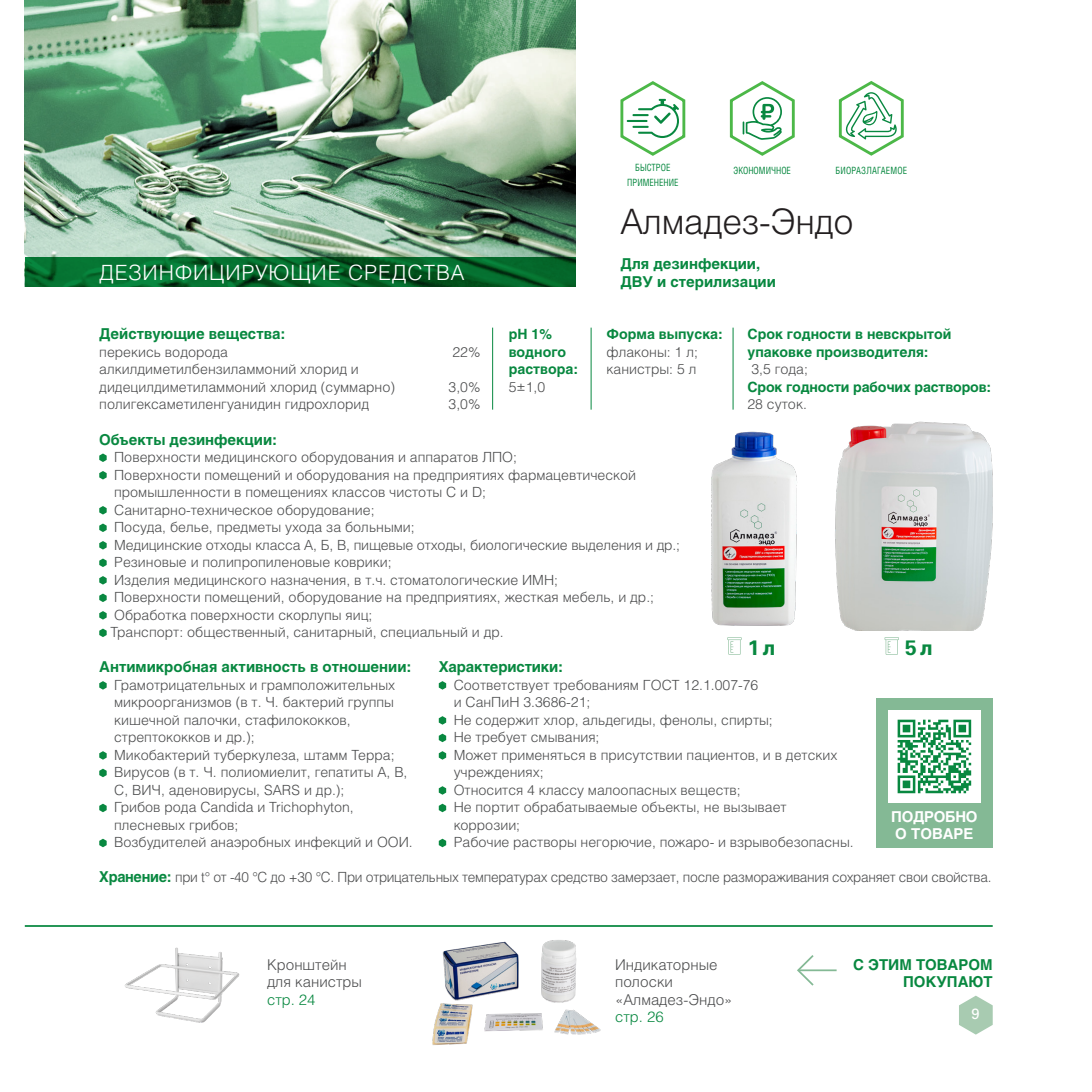
<style>
.page{position:relative;width:1092px;height:1092px;background:#fff}
.page>*{position:absolute;margin:0;border:0;box-sizing:border-box;transform-origin:0 0}
.t1{font:300 35px "Helios";letter-spacing:-.01em;color:#231f20}
.Subtitle{font:300 21px "Helios";letter-spacing:.04em;color:#fff}
.Subtitle-2{font:700 21px "Partner";color:#088840}
.Subtitle-3{font:700 14.88px/17.5px "Helios";color:#088840;text-align:right}
.Text{font:300 14.88px/17.5px "Helios";color:#4b4c4d}
.Subtitle-4{font:700 14.88px/17.5px "Helios";letter-spacing:-.02em;color:#fff}
.Text-2{font:300 14.88px "Helios";color:#088840}
.Subtitle-5{font:14.88px "Partner";color:#fff}
.List{font:300 14px/17.5px "Helios";color:#4b4c4d}
.Table{font:300 14px "Helios";color:#4b4c4d}
.Subtitle-6{font:300 14px "Helios";letter-spacing:-.02em;color:#4b4c4d}
.Subtitle-7{font:700 14px/17.5px "Helios";color:#088840}
.Subtitle-8{font:9.97px "Helios Cond";color:#088840;scale:.9 1}
.Subtitle-9{font:9.97px "Helios Cond";letter-spacing:.025em;color:#088840;scale:.9 1}
.s1{font-weight:700;font-size:14.88px;color:#088840}
</style>
<div class="page">
<hr style="left:25px;top:925px;width:967px;height:1px;background:#088840">
<img style="left:421px;top:926px;width:186px;height:119px">
<svg style="left:959px;top:995px;width:33px;height:39px"></svg>
<img style="left:124px;top:947px;width:116px;height:76px">
<img style="left:25px;top:0;width:550px;height:257px">
<svg style="left:25px;top:257px;width:550px;height:30px;background:#046529"></svg>
<hr style="left:492px;top:327px;width:1px;height:82px;background:#088840">
<hr style="left:590px;top:327px;width:1px;height:82px;background:#088840">
<hr style="left:732px;top:327px;width:1px;height:82px;background:#088840">
<img style="left:711px;top:431px;width:86px;height:195px">
<img style="left:835px;top:421px;width:158px;height:209px">
<svg style="left:727px;top:637px;width:14px;height:17px"></svg>
<svg style="left:884px;top:637px;width:14px;height:17px"></svg>
<div style="left:876px;top:698px;width:116px;height:149px;background:#84b995"></div>
<div style="left:888px;top:710px;width:92px;height:92px;background:#fff"></div>
<svg style="left:797px;top:955px;width:18px;height:31px"></svg>
<hr style="left:799px;top:969px;width:37px;height:2px;background:#84b995">
<svg style="left:439px;top:681px;width:7px;height:8px"></svg>
<svg style="left:439px;top:716px;width:7px;height:8px"></svg>
<svg style="left:439px;top:733px;width:7px;height:9px"></svg>
<svg style="left:439px;top:751px;width:7px;height:8px"></svg>
<svg style="left:439px;top:786px;width:7px;height:8px"></svg>
<svg style="left:439px;top:803px;width:7px;height:9px"></svg>
<svg style="left:439px;top:838px;width:7px;height:9px"></svg>
<svg style="left:99px;top:681px;width:8px;height:8px"></svg>
<svg style="left:99px;top:751px;width:8px;height:8px"></svg>
<svg style="left:99px;top:768px;width:8px;height:9px"></svg>
<svg style="left:99px;top:803px;width:8px;height:9px"></svg>
<svg style="left:99px;top:838px;width:8px;height:9px"></svg>
<svg style="left:99px;top:453px;width:8px;height:9px"></svg>
<svg style="left:99px;top:471px;width:8px;height:8px"></svg>
<svg style="left:99px;top:506px;width:8px;height:8px"></svg>
<svg style="left:99px;top:523px;width:8px;height:9px"></svg>
<svg style="left:99px;top:541px;width:8px;height:8px"></svg>
<svg style="left:99px;top:558px;width:8px;height:9px"></svg>
<svg style="left:99px;top:576px;width:8px;height:8px"></svg>
<svg style="left:99px;top:593px;width:8px;height:9px"></svg>
<svg style="left:99px;top:611px;width:8px;height:8px"></svg>
<svg style="left:99px;top:628px;width:8px;height:9px"></svg>
<svg style="left:729px;top:81px;width:66px;height:75px"></svg>
<svg style="left:620px;top:81px;width:66px;height:75px"></svg>
<svg style="left:897px;top:719px;width:74px;height:74px"></svg>
<svg style="left:838px;top:81px;width:66px;height:75px"></svg>
<p class="Subtitle-8" style="left:635px;top:161px;width:41px">БЫСТРОЕ</p>
<p class="Subtitle-8" style="left:627px;top:177px;width:59px">ПРИМЕНЕНИЕ</p>
<p class="Subtitle-8" style="left:733px;top:165px;width:65px">ЭКОНОМИЧНОЕ</p>
<p class="Subtitle-9" style="left:835px;top:164px;width:81px">БИОРАЗЛАГАЕМОЕ</p>
<p class="t1" style="left:620px;top:201px;width:235px">Алмадез-Эндо</p>
<p class="Subtitle-3" style="left:620px;top:255px;width:141px">Для дезинфекции,</p>
<p class="Subtitle" style="left:99px;top:260px;width:367px">ДЕЗИНФИЦИРУЮЩИЕ СРЕДСТВА</p>
<p class="Subtitle-3" style="left:620px;top:273px;width:157px">ДВУ и стерилизации</p>
<p class="Subtitle-3" style="left:99px;top:325px;width:188px">Действующие вещества:</p>
<p class="Table" style="left:99px;top:343px;width:130px">перекись водорода</p>
<p class="Table" style="left:452px;top:343px;width:30px">22%</p>
<p class="Table" style="left:99px;top:361px;width:261px">алкилдиметилбензиламмоний хлорид и</p>
<p class="Table" style="left:99px;top:378px;width:297px">дидецилдиметиламмоний хлорид (суммарно)</p>
<p class="Table" style="left:448px;top:378px;width:33px">3,0%</p>
<p class="Table" style="left:99px;top:396px;width:271px">полигексаметиленгуанидин гидрохлорид</p>
<p class="Table" style="left:448px;top:396px;width:33px">3,0%</p>
<p class="Subtitle-7" style="left:508px;top:326px;width:71px">рН 1% водного раствора:</p>
<p class="Table" style="left:508px;top:378px;width:38px">5±1,0</p>
<p class="Subtitle-7" style="left:606px;top:326px;width:118px">Форма выпуска:</p>
<p class="Table" style="left:606px;top:343px;width:93px">флаконы: 1 л;</p>
<p class="Table" style="left:606px;top:361px;width:91px">канистры: 5 л</p>
<p class="Subtitle-3" style="left:99px;top:430px;width:179px">Объекты дезинфекции:</p>
<p class="List" style="left:114px;top:448px;width:404px">Поверхности медицинского оборудования и аппаратов ЛПО;</p>
<p class="List" style="left:114px;top:465px;width:523px">Поверхности помещений и оборудования на предприятиях фармацевтической промышленности в помещениях классов чистоты С и D;</p>
<p class="List" style="left:114px;top:500px;width:262px">Санитарно-техническое оборудование;</p>
<p class="List" style="left:114px;top:518px;width:302px">Посуда, белье, предметы ухода за больными;</p>
<p class="List" style="left:114px;top:535px;width:567px">Медицинские отходы класса А, Б, В, пищевые отходы, биологические выделения и др. ;</p>
<p class="List" style="left:114px;top:553px;width:279px">Резиновые и полипропиленовые коврики;</p>
<p class="List" style="left:114px;top:570px;width:445px">Изделия медицинского назначения, в т. ч. стоматологические ИМН;</p>
<p class="List" style="left:114px;top:588px;width:541px">Поверхности помещений, оборудование на предприятиях, жесткая мебель, и др. ;</p>
<p class="List" style="left:114px;top:605px;width:260px">Обработка поверхности скорлупы яиц;</p>
<p class="List" style="left:111px;top:623px;width:392px">Транспорт: общественный, санитарный, специальный и др.</p>
<p class="Subtitle-7" style="left:747px;top:326px;width:205px">Срок годности в невскрытой упаковке производителя:</p>
<p class="Table" style="left:751px;top:361px;width:58px">3,5 года;</p>
<p class="Subtitle-7" style="left:747px;top:378px;width:245px">Срок годности рабочих растворов:</p>
<p class="Table" style="left:747px;top:396px;width:58px">28 суток.</p>
<p class="Subtitle-2" style="left:747px;top:635px;width:29px">1 л</p>
<p class="Subtitle-2" style="left:905px;top:635px;width:29px">5 л</p>
<p class="Subtitle-3" style="left:99px;top:658px;width:314px">Антимикробная активность в отношении:</p>
<p class="List" style="left:114px;top:675px;width:282px">Грамотрицательных и грамположительных микроорганизмов (в т. Ч. бактерий группы кишечной палочки, стафилококков, стрептококков и др. );</p>
<p class="List" style="left:114px;top:745px;width:282px">Микобактерий туберкулеза, штамм Терра;</p>
<p class="List" style="left:114px;top:763px;width:295px">Вирусов (в т. Ч. полиомиелит, гепатиты А, B,<br>С, ВИЧ, аденовирусы, SARS и др. );</p>
<p class="List" style="left:114px;top:798px;width:241px">Грибов рода Candida и Trichophyton, плесневых грибов;</p>
<p class="List" style="left:114px;top:833px;width:297px">Возбудителей анаэробных инфекций и ООИ.</p>
<p class="Subtitle-3" style="left:439px;top:658px;width:126px">Характеристики:</p>
<p class="List" style="left:453px;top:675px;width:306px">Соответствует требованиям ГОСТ 12. 1. 007-76 и СанПиН 3.3686-21;</p>
<p class="List" style="left:453px;top:710px;width:320px">Не содержит хлор, альдегиды, фенолы, спирты;</p>
<p class="List" style="left:453px;top:728px;width:147px">Не требует смывания;</p>
<p class="List" style="left:453px;top:745px;width:385px">Может применяться в присутствии пациентов, и в детских учреждениях;</p>
<p class="List" style="left:453px;top:780px;width:288px">Относится 4 классу малоопасных веществ;</p>
<p class="List" style="left:453px;top:798px;width:334px">Не портит обрабатываемые объекты, не вызывает коррозии;</p>
<p class="List" style="left:453px;top:833px;width:398px">Рабочие растворы негорючие, пожаро- и взрывобезопасны.</p>
<p class="Subtitle-4" style="left:891px;top:807px;width:88px">ПОДРОБНО<br>О ТОВАРЕ</p>
<p class="Subtitle-6" style="left:99px;top:868px;width:890px"><span class="s1">Хранение:</span> при t° от -40 °С до +30 °С. При отрицательных температурах средство замерзает, после размораживания сохраняет свои свойства.</p>
<p class="Text" style="left:267px;top:955px;width:96px">Кронштейн для канистры</p>
<p class="Text-2" style="left:267px;top:990px;width:50px">стр. 24</p>
<p class="Text" style="left:615px;top:955px;width:119px">Индикаторные полоски «Алмадез-Эндо»</p>
<p class="Text-2" style="left:615px;top:1008px;width:50px">стр. 26</p>
<p class="Subtitle-3" style="left:853px;top:955px;width:141px">С ЭТИМ ТОВАРОМ<br>ПОКУПАЮТ</p>
<p class="Subtitle-5" style="left:971px;top:1004px;width:10px">9</p>
</div>
